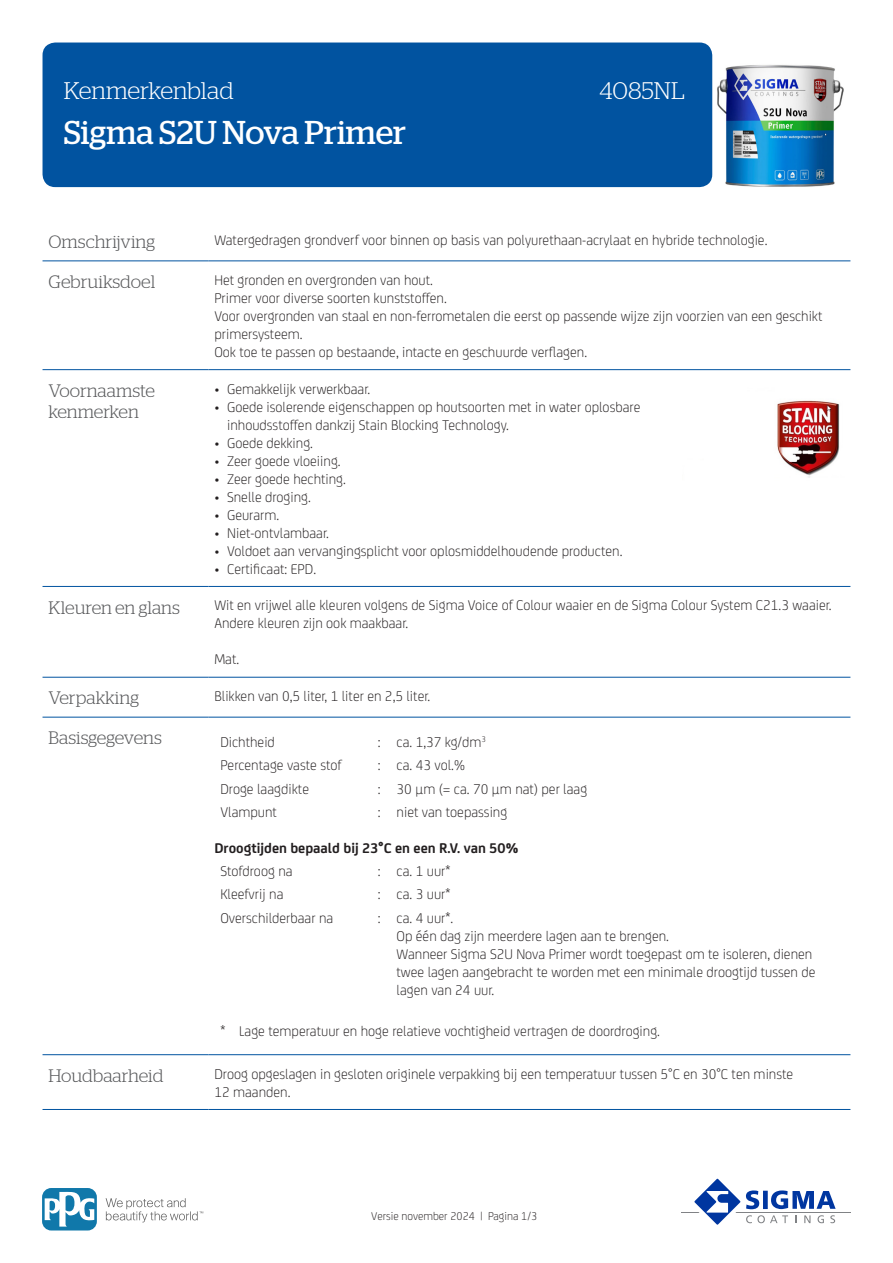
<style>
.page{position:relative;width:893px;height:1263px;background:#fff}
.page>*{position:absolute;margin:0;border:0;box-sizing:border-box;transform-origin:0 0}
.t1{font:33px "Stag";color:#fff}
.RH1{font:300 24px "Stag";color:#fff}
.KOP{font:300 18px/21.6px "Stag";color:#57585a}
.BODY{font:300 15px/18px "FS Joey";color:#231f20}
.BODY-2{font:700 15px "FS Joey";color:#231f20}
.t2{font:300 12px "FS Joey";color:#231f20}
</style>
<div class="page">
<div style="left:43px;top:43px;width:669px;height:144px;background:#0153a0;border-radius:13px"></div>
<hr style="left:681px;top:1211px;width:169px;height:1px;background:#808285">
<svg style="left:689px;top:1178px;width:147px;height:47px"></svg>
<svg style="left:106px;top:1198px;width:97px;height:24px"></svg>
<svg style="left:43px;top:1188px;width:54px;height:42px"></svg>
<svg style="left:45px;top:1191px;width:49px;height:35px"></svg>
<hr style="left:43px;top:260px;width:165px;height:1px;background:#0153a0">
<hr style="left:208px;top:260px;width:642px;height:1px;background:#0153a0">
<hr style="left:43px;top:369px;width:165px;height:1px;background:#0153a0">
<hr style="left:208px;top:369px;width:642px;height:1px;background:#0153a0">
<hr style="left:43px;top:586px;width:165px;height:1px;background:#0153a0">
<hr style="left:208px;top:586px;width:642px;height:1px;background:#0153a0">
<hr style="left:43px;top:677px;width:165px;height:1px;background:#0153a0">
<hr style="left:208px;top:677px;width:642px;height:1px;background:#0153a0">
<hr style="left:43px;top:717px;width:165px;height:1px;background:#0153a0">
<hr style="left:208px;top:717px;width:642px;height:1px;background:#0153a0">
<hr style="left:43px;top:1054px;width:165px;height:1px;background:#0153a0">
<hr style="left:208px;top:1054px;width:642px;height:1px;background:#0153a0">
<hr style="left:43px;top:1109px;width:165px;height:1px;background:#0153a0">
<hr style="left:208px;top:1109px;width:642px;height:1px;background:#0153a0">
<img style="left:777px;top:400px;width:63px;height:78px">
<img style="left:717px;top:65px;width:127px;height:122px">
<p class="RH1" style="left:64px;top:77px;width:171px">Kenmerkenblad</p>
<p class="RH1" style="left:600px;top:77px;width:87px">4085NL</p>
<p class="t1" style="left:64px;top:114px;width:344px">Sigma S2U Nova Primer</p>
<p class="KOP" style="left:49px;top:231px;width:108px">Omschrijving</p>
<p class="BODY" style="left:214px;top:230px;width:555px">Watergedragen grondverf voor binnen op basis van polyurethaan-acrylaat en hybride technologie.</p>
<p class="KOP" style="left:49px;top:271px;width:108px">Gebruiksdoel</p>
<p class="BODY" style="left:214px;top:270px;width:610px">Het gronden en overgronden van hout.<br>Primer voor diverse soorten kunststoffen.<br>Voor overgronden van staal en non-ferrometalen die eerst op passende wijze zijn voorzien van een geschikt primersysteem.<br>Ook toe te passen op bestaande, intacte en geschuurde verflagen.</p>
<p class="KOP" style="left:49px;top:379px;width:108px">Voornaamste kenmerken</p>
<p class="BODY" style="left:214px;top:379px;width:157px">• Gemakkelijk verwerkbaar.</p>
<p class="BODY" style="left:227px;top:397px;width:415px;text-indent:-13px">• Goede isolerende eigenschappen op houtsoorten met in water oplosbare inhoudsstoffen dankzij Stain Blocking Technology.</p>
<p class="BODY" style="left:214px;top:433px;width:100px">• Goede dekking.</p>
<p class="BODY" style="left:214px;top:451px;width:128px">• Zeer goede vloeiing.</p>
<p class="BODY" style="left:214px;top:469px;width:133px">• Zeer goede hechting.</p>
<p class="BODY" style="left:214px;top:487px;width:98px">• Snelle droging.</p>
<p class="BODY" style="left:214px;top:505px;width:66px">• Geurarm.</p>
<p class="BODY" style="left:214px;top:523px;width:116px">• Niet-ontvlambaar.</p>
<p class="BODY" style="left:214px;top:541px;width:410px">• Voldoet aan vervangingsplicht voor oplosmiddelhoudende producten.</p>
<p class="BODY" style="left:214px;top:559px;width:103px">• Certificaat: EPD.</p>
<p class="KOP" style="left:49px;top:596px;width:133px">Kleuren en glans</p>
<p class="BODY" style="left:214px;top:595px;width:619px">Wit en vrijwel alle kleuren volgens de Sigma Voice of Colour waaier en de Sigma Colour System C21.3 waaier.<br>Andere kleuren zijn ook maakbaar.</p>
<p class="BODY" style="left:214px;top:649px;width:26px">Mat.</p>
<p class="KOP" style="left:49px;top:687px;width:92px">Verpakking</p>
<p class="BODY" style="left:214px;top:686px;width:217px">Blikken van 0,5 liter, 1 liter en 2,5 liter.</p>
<p class="KOP" style="left:49px;top:727px;width:115px">Basisgegevens</p>
<p class="BODY" style="left:220px;top:732px;width:56px">Dichtheid</p>
<p class="BODY" style="left:378px;top:732px;width:4px">:</p>
<p class="BODY" style="left:397px;top:732px;width:91px">ca. 1,37 kg/dm<sup>3</sup></p>
<p class="BODY" style="left:220px;top:755px;width:123px">Percentage vaste stof</p>
<p class="BODY" style="left:378px;top:755px;width:4px">:</p>
<p class="BODY" style="left:397px;top:755px;width:70px">ca. 43 vol.%</p>
<p class="BODY" style="left:220px;top:779px;width:90px">Droge laagdikte</p>
<p class="BODY" style="left:378px;top:779px;width:4px">:</p>
<p class="BODY" style="left:397px;top:779px;width:192px">30 µm (= ca. 70 µm nat) per laag</p>
<p class="BODY" style="left:220px;top:802px;width:58px">Vlampunt</p>
<p class="BODY" style="left:378px;top:802px;width:4px">:</p>
<p class="BODY" style="left:397px;top:802px;width:112px">niet van toepassing</p>
<p class="BODY-2" style="left:214px;top:837px;width:306px">Droogtijden bepaald bij 23°C en een R.V. van 50%</p>
<p class="BODY" style="left:220px;top:861px;width:74px">Stofdroog na</p>
<p class="BODY" style="left:378px;top:861px;width:4px">:</p>
<p class="BODY" style="left:397px;top:861px;width:55px">ca. 1 uur*</p>
<p class="BODY" style="left:220px;top:884px;width:65px">Kleefvrij na</p>
<p class="BODY" style="left:378px;top:884px;width:4px">:</p>
<p class="BODY" style="left:397px;top:884px;width:55px">ca. 3 uur*</p>
<p class="BODY" style="left:220px;top:908px;width:114px">Overschilderbaar na</p>
<p class="BODY" style="left:378px;top:908px;width:4px">:</p>
<p class="BODY" style="left:397px;top:908px;width:420px">ca. 4 uur*.<br>Op één dag zijn meerdere lagen aan te brengen.<br>Wanneer Sigma S2U Nova Primer wordt toegepast om te isoleren, dienen twee lagen aangebracht te worden met een minimale droogtijd tussen de lagen van 24 uur.</p>
<p class="BODY" style="left:220px;top:1021px;width:6px">*</p>
<p class="BODY" style="left:239px;top:1021px;width:422px">Lage temperatuur en hoge relatieve vochtigheid vertragen de doordroging.</p>
<p class="KOP" style="left:49px;top:1064px;width:116px">Houdbaarheid</p>
<p class="BODY" style="left:214px;top:1064px;width:580px">Droog opgeslagen in gesloten originele verpakking bij een temperatuur tussen 5°C en 30°C ten minste<br>12 maanden.</p>
<p class="t2" style="left:371px;top:1208px;width:168px">Versie november 2024 | Pagina 1/3</p>
</div>
